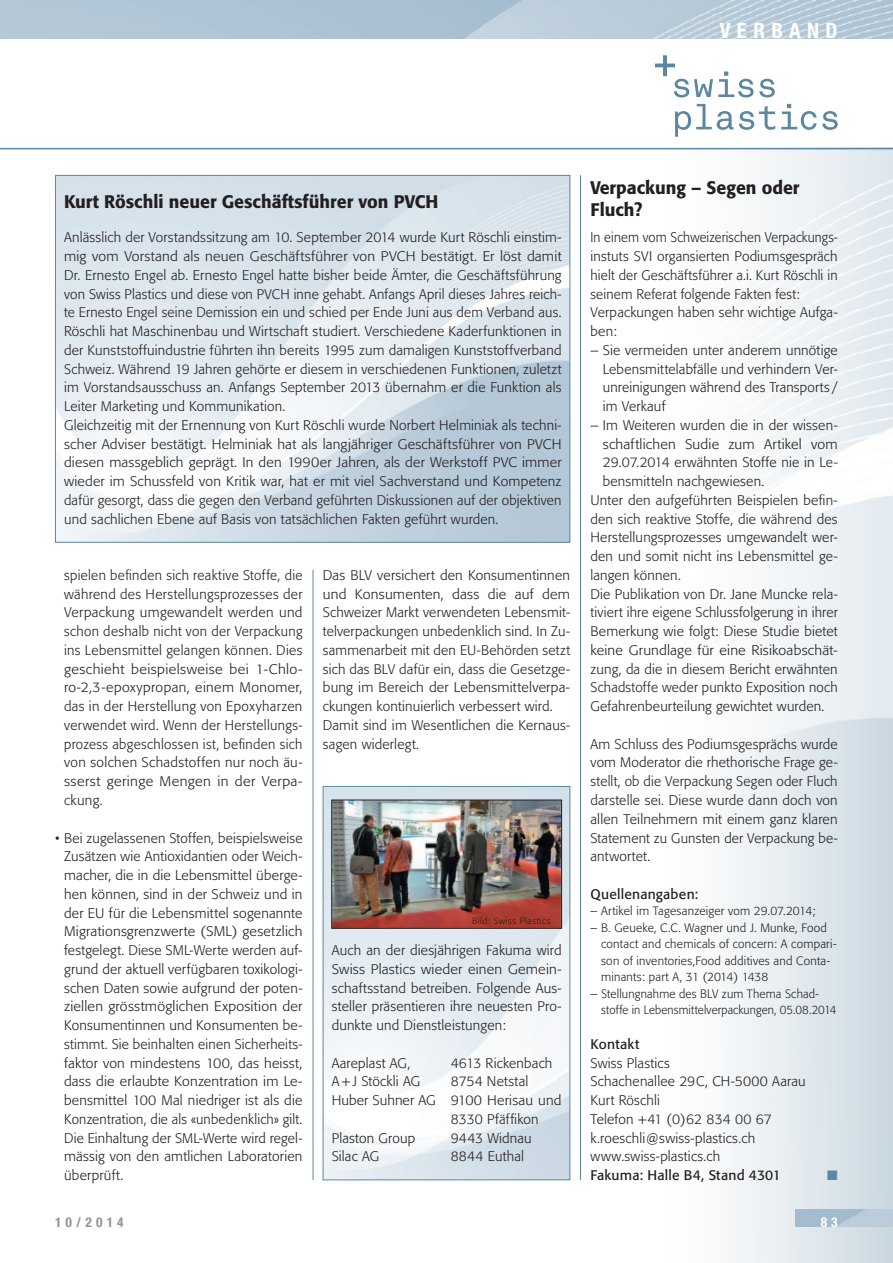
<style>
.page{position:relative;width:893px;height:1263px;background:#fff}
.page>*{position:absolute;margin:0;border:0;box-sizing:border-box;transform-origin:0 0}
.t1{font:700 condensed 21px "Helvetica Neue";color:#fff}
.t2{font:500 18px/21.6px "Formata";color:#231f20}
.t3{font:300 13.8px/18.8px "Formata";letter-spacing:.015em;color:#231f20;text-align:justify}
.t4{font:300 13.8px/18.8px "Formata";letter-spacing:.015em;color:#231f20;scale:.94 1}
.t5{font:300 13.8px "Formata";letter-spacing:.015em;color:#231f20;scale:1.04 1}
.t6{font:13.8px "Formata";letter-spacing:.015em;color:#231f20}
.t7{font:13.8px "Zapf Dingbats ITC";color:#5c87a1}
.t8{font:700 condensed 13.5px "Helvetica Neue";letter-spacing:.29em;color:#939598}
.t9{font:700 condensed 13.5px "Helvetica Neue";color:#fff}
.t10{font:300 12px/16.5px "Formata";letter-spacing:.015em;color:#231f20}
.t11{font:300 9px "Formata";letter-spacing:.06em;color:#231f20}
</style>
<div class="page">
<img style="left:0;top:0;width:893px;height:38px">
<hr style="left:0;top:148px;width:893px;height:1px;background:#5c87a1">
<svg style="left:655px;top:55px;width:120px;height:42px"></svg>
<svg style="left:675px;top:104px;width:58px;height:33px"></svg>
<svg style="left:739px;top:106px;width:36px;height:24px"></svg>
<svg style="left:781px;top:104px;width:57px;height:26px"></svg>
<img style="left:325px;top:788px;width:243px;height:390px">
<div style="left:323px;top:786px;width:247px;height:394px;border:1px solid #5c87a1"></div>
<img style="left:334px;top:802px;width:226px;height:124px">
<div style="left:332px;top:800px;width:230px;height:128px;border:1px solid #231f20"></div>
<hr style="left:313px;top:570px;width:1px;height:610px;background:#5c87a1">
<hr style="left:580px;top:175px;width:1px;height:1005px;background:#5c87a1">
<h1 class="t1" style="left:720px;top:18px;width:87px">VER BAND</h1>
<h2 class="t2" style="left:64px;top:191px;width:376px">Kurt Röschli neuer Geschäftsführer von PVCH</h2>
<p class="t3" style="left:64px;top:228px;width:499px;text-align:left">Anlässlich der Vorstandssitzung am 10. September 2014 wurde Kurt Röschli einstim&shy;mig vom Vorstand als neuen Geschäftsführer von PVCH bestätigt. Er löst damit Dr. Ernesto Engel ab. Ernesto Engel hatte bisher beide Ämter, die Geschäftsführung von Swiss Plastics und diese von PVCH inne gehabt. Anfangs April dieses Jahres reich&shy;te Ernesto Engel seine Demission ein und schied per Ende Juni aus dem Verband aus.<br>Röschli hat Maschinenbau und Wirtschaft studiert. Verschiedene Kaderfunktionen in der Kunststoffuindustrie führten ihn bereits 1995 zum damaligen Kunststoffverband Schweiz. Während 19 Jahren gehörte er diesem in verschiedenen Funktionen, zuletzt im Vorstandsausschuss an. Anfangs September 2013 übernahm er die Funktion als Leiter Marketing und Kommunikation.<br>Gleichzeitig mit der Ernennung von Kurt Röschli wurde Norbert Helminiak als techni&shy;scher Adviser bestätigt. Helminiak hat als langjähriger Geschäftsführer von PVCH diesen massgeblich geprägt. In den 1990er Jahren, als der Werkstoff PVC immer wieder im Schussfeld von Kritik war, hat er mit viel Sachverstand und Kompetenz dafür gesorgt, dass die gegen den Verband geführten Diskussionen auf der objektiven und sachlichen Ebene auf Basis von tatsächlichen Fakten geführt wurden.</p>
<p class="t3" style="left:64px;top:566px;width:240px">spielen befinden sich reaktive Stoffe, die während des Herstellungsprozesses der Verpackung umgewandelt werden und schon deshalb nicht von der Verpackung ins Lebensmittel gelangen können. Dies geschieht beispielsweise bei 1-Chlo&shy;ro-2,3-epoxypropan, einem Monomer, das in der Herstellung von Epoxyharzen verwendet wird. Wenn der Herstellungs&shy;prozess abgeschlossen ist, befinden sich von solchen Schadstoffen nur noch äu&shy;sserst geringe Mengen in der Verpa&shy;ckung.</p>
<p class="t3" style="left:64px;top:828px;width:240px;text-indent:-9px">• Bei zugelassenen Stoffen, beispielsweise Zusätzen wie Antioxidantien oder Weich&shy;macher, die in die Lebensmittel überge&shy;hen können, sind in der Schweiz und in der EU für die Lebensmittel sogenannte Migrationsgrenzwerte (SML) gesetzlich festgelegt. Diese SML-Werte werden auf&shy;grund der aktuell verfügbaren toxikologi&shy;schen Daten sowie aufgrund der poten&shy;ziellen grösstmöglichen Exposition der Konsumentinnen und Konsumenten be&shy;stimmt. Sie beinhalten einen Sicherheits&shy;faktor von mindestens 100, das heisst, dass die erlaubte Konzentration im Le&shy;bensmittel 100 Mal niedriger ist als die Konzentration, die als «unbedenklich» gilt.<br>Die Einhaltung der SML-Werte wird regel&shy;mässig von den amtlichen Laboratorien überprüft.</p>
<p class="t3" style="left:323px;top:566px;width:249px;text-align:left">Das BLV versichert den Konsumentinnen und Konsumenten, dass die auf dem Schweizer Markt verwendeten Lebensmit&shy;telverpackungen unbedenklich sind. In Zu&shy;sammenarbeit mit den EU-Behörden setzt sich das BLV dafür ein, dass die Gesetzge&shy;bung im Bereich der Lebensmittelverpa&shy;ckungen kontinuierlich verbessert wird.<br>Damit sind im Wesentlichen die Kernaus&shy;sagen widerlegt.</p>
<p class="t11" style="left:472px;top:916px;width:80px">Bild: Swiss Plastics</p>
<p class="t3" style="left:332px;top:941px;width:231px">Auch an der diesjährigen Fakuma wird Swiss Plastics wieder einen Gemein&shy;schaftsstand betreiben. Folgende Aus&shy;steller präsentieren ihre neuesten Pro&shy;dunkte und Dienstleistungen:</p>
<p class="t3" style="left:332px;top:1053px;width:80px">Aareplast AG,</p>
<p class="t3" style="left:451px;top:1053px;width:103px">4613 Rickenbach</p>
<p class="t3" style="left:332px;top:1072px;width:90px">A+J Stöckli AG</p>
<p class="t3" style="left:451px;top:1072px;width:79px">8754 Netstal</p>
<p class="t3" style="left:332px;top:1091px;width:231px">Huber Suhner AG 9100 Herisau und</p>
<p class="t3" style="left:451px;top:1110px;width:89px">8330 Pfäffikon</p>
<p class="t3" style="left:332px;top:1128px;width:85px">Plaston Group</p>
<p class="t3" style="left:451px;top:1128px;width:82px">9443 Widnau</p>
<p class="t3" style="left:332px;top:1147px;width:49px">Silac AG</p>
<p class="t3" style="left:451px;top:1147px;width:75px">8844 Euthal</p>
<h2 class="t2" style="left:590px;top:177px;width:211px">Verpackung – Segen oder<br>Fluch?</h2>
<p class="t4" style="left:590px;top:228px;width:264px">In einem vom Schweizerischen Verpackungs&shy;instuts SVI organsierten Podiumsgespräch hielt der Geschäftsführer a.i. Kurt Röschli in seinem Referat folgende Fakten fest:<br>Verpackungen haben sehr wichtige Aufga&shy;ben:</p>
<p class="t3" style="left:603px;top:341px;width:236px;text-indent:-12px">– Sie vermeiden unter anderem unnötige Lebensmittelabfälle und verhindern Ver&shy;unreinigungen während des Transports / im Verkauf</p>
<p class="t3" style="left:590px;top:416px;width:249px">– Im Weiteren wurden die in der wissen-</p>
<p class="t5" style="left:603px;top:436px;width:227px">schaftlichen Sudie zum Artikel vom</p>
<p class="t3" style="left:603px;top:453px;width:236px">29.07.2014 erwähnten Stoffe nie in Le-</p>
<p class="t3" style="left:603px;top:472px;width:163px">bensmitteln nachgewiesen.</p>
<p class="t3" style="left:590px;top:491px;width:249px">Unter den aufgeführten Beispielen befin-</p>
<p class="t3" style="left:590px;top:510px;width:249px">den sich reaktive Stoffe, die während des</p>
<p class="t3" style="left:590px;top:528px;width:249px">Herstellungsprozesses umgewandelt wer-</p>
<p class="t3" style="left:590px;top:547px;width:249px">den und somit nicht ins Lebensmittel ge-</p>
<p class="t3" style="left:590px;top:566px;width:92px">langen können.</p>
<p class="t3" style="left:590px;top:585px;width:249px">Die Publikation von Dr. Jane Muncke rela-</p>
<p class="t3" style="left:590px;top:603px;width:249px">tiviert ihre eigene Schlussfolgerung in ihrer</p>
<p class="t3" style="left:590px;top:622px;width:249px">Bemerkung wie folgt: Diese Studie bietet</p>
<p class="t5" style="left:590px;top:642px;width:239px">keine Grundlage für eine Risikoabschät-</p>
<p class="t3" style="left:590px;top:660px;width:249px">zung, da die in diesem Bericht erwähnten</p>
<p class="t3" style="left:590px;top:678px;width:249px">Schadstoffe weder punkto Exposition noch</p>
<p class="t3" style="left:590px;top:697px;width:235px">Gefahrenbeurteilung gewichtet wurden.</p>
<p class="t3" style="left:590px;top:735px;width:249px">Am Schluss des Podiumsgesprächs wurde vom Moderator die rhethorische Frage ge&shy;stellt, ob die Verpackung Segen oder Fluch darstelle sei. Diese wurde dann doch von allen Teilnehmern mit einem ganz klaren Statement zu Gunsten der Verpackung be&shy;antwortet.</p>
<p class="t6" style="left:590px;top:885px;width:109px">Quellenangaben:</p>
<p class="t10" style="left:590px;top:903px;width:226px">– Artikel im Tagesanzeiger vom 29.07.2014;</p>
<p class="t10" style="left:601px;top:919px;width:237px;text-indent:-11px">– B. Geueke, C.C. Wagner und J. Munke, Food contact and chemicals of concern: A compari&shy;son of inventories,Food additives and Conta&shy;minants: part A, 31 (2014) 1438</p>
<p class="t10" style="left:601px;top:985px;width:237px;text-indent:-11px">– Stellungnahme des BLV zum Thema Schad&shy;stoffe in Lebensmittelverpackungen, 05.08.2014</p>
<p class="t6" style="left:590px;top:1035px;width:50px">Kontakt</p>
<p class="t3" style="left:590px;top:1053px;width:217px;text-align:left">Swiss Plastics<br>Schachenallee 29C, CH-5000 Aarau<br>Kurt Röschli<br>Telefon +41 (0)62 834 00 67 k.roeschli@swiss-plastics.ch www.swiss-plastics.ch</p>
<p class="t6" style="left:590px;top:1167px;width:192px">Fakuma: Halle B4, Stand 4301</p>
<p class="t7" style="left:827px;top:1169px;width:12px">■</p>
<p class="t8" style="left:55px;top:1214px;width:70px">10/2014</p>
<p class="t9" style="left:821px;top:1214px;width:19px">8 3</p>
</div>
